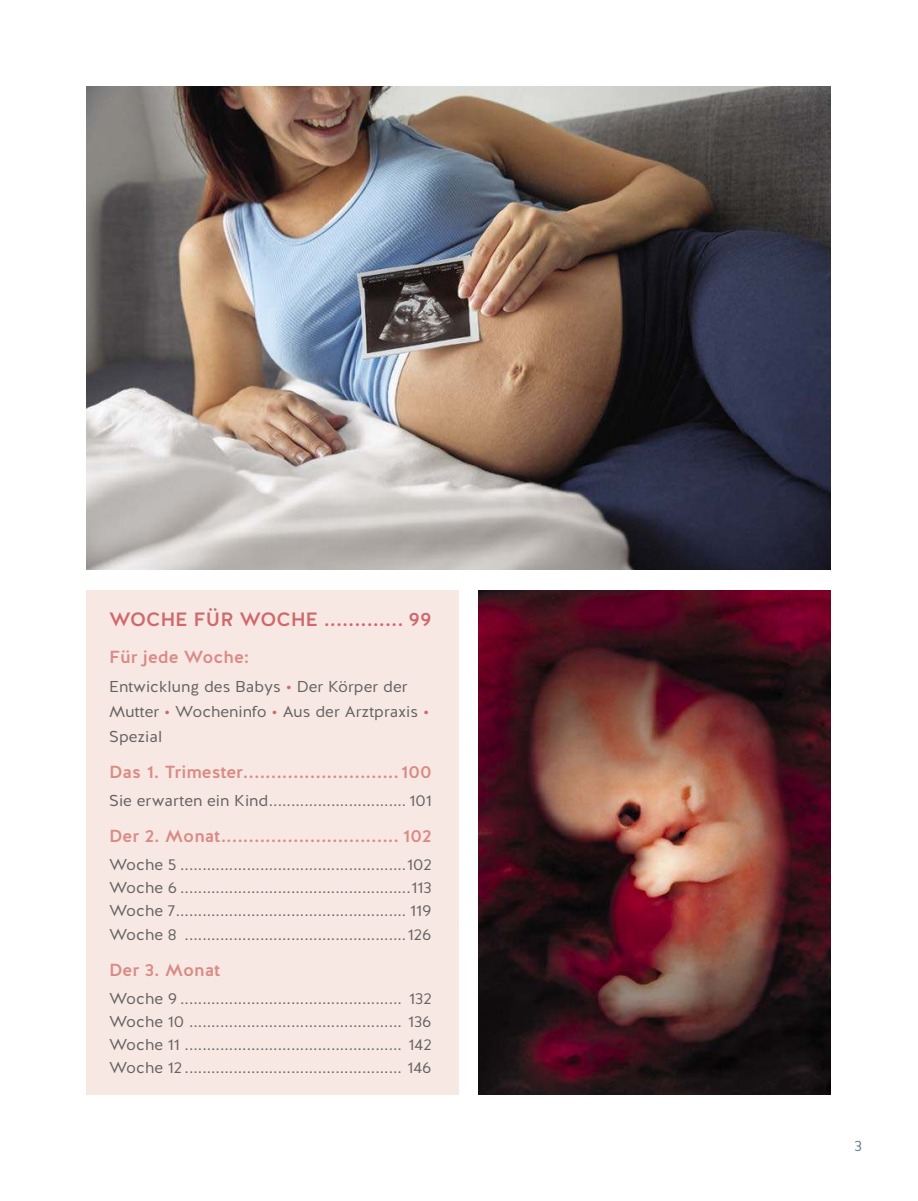
<style>
.page{position:relative;width:918px;height:1201px;background:#fff}
.page>*{position:absolute;margin:0;border:0;box-sizing:border-box;transform-origin:0 0}
.t1{font:500 19.25px "Halis GR";letter-spacing:-.01em;color:#cf696d}
.t2{font:500 17.5px "Halis GR";color:#d98b86}
.t3{font:15.75px/22.9px "Halis GR";color:#636363;text-align:justify}
.t4{font:14.88px "Halis GR";color:#5b788d}
.s1{color:#cf696d}
</style>
<div class="page">
<div style="left:86px;top:590px;width:372px;height:504px;background:#f8e8e3"></div>
<img style="left:86px;top:87px;width:744px;height:482px">
<img style="left:479px;top:590px;width:351px;height:504px">
<p class="t1" style="left:109px;top:608px;width:324px">WOCHE FÜR WOCHE ............. 99</p>
<p class="t2" style="left:109px;top:646px;width:142px">Für jede Woche:</p>
<p class="t3" style="left:109px;top:676px;width:322px;line-height:24.7px;text-align:left">Entwicklung des Babys <span class="s1">•</span> Der Körper der<br>Mutter <span class="s1">•</span> Wocheninfo <span class="s1">•</span> Aus der Arztpraxis <span class="s1">•<br></span>Spezial</p>
<p class="t2" style="left:109px;top:761px;width:324px">Das 1. Trimester............................100</p>
<p class="t3" style="left:109px;top:790px;width:324px">Sie erwarten ein Kind ............................... 101</p>
<p class="t2" style="left:109px;top:825px;width:324px">Der 2. Monat ................................ 102</p>
<p class="t3" style="left:109px;top:854px;width:324px">Woche 5 ...................................................102<br>Woche 6 ....................................................113<br>Woche 7 .................................................... 119</p>
<p class="t3" style="left:109px;top:925px;width:324px">Woche 8 ..................................................126</p>
<p class="t2" style="left:109px;top:960px;width:112px">Der 3. Monat</p>
<p class="t3" style="left:109px;top:989px;width:324px">Woche 9 .................................................. 132<br>Woche 10 ................................................ 136<br>Woche 11 ................................................. 142<br>Woche 12 ................................................. 146</p>
<p class="t4" style="left:854px;top:1140px;width:9px">3</p>
</div>
